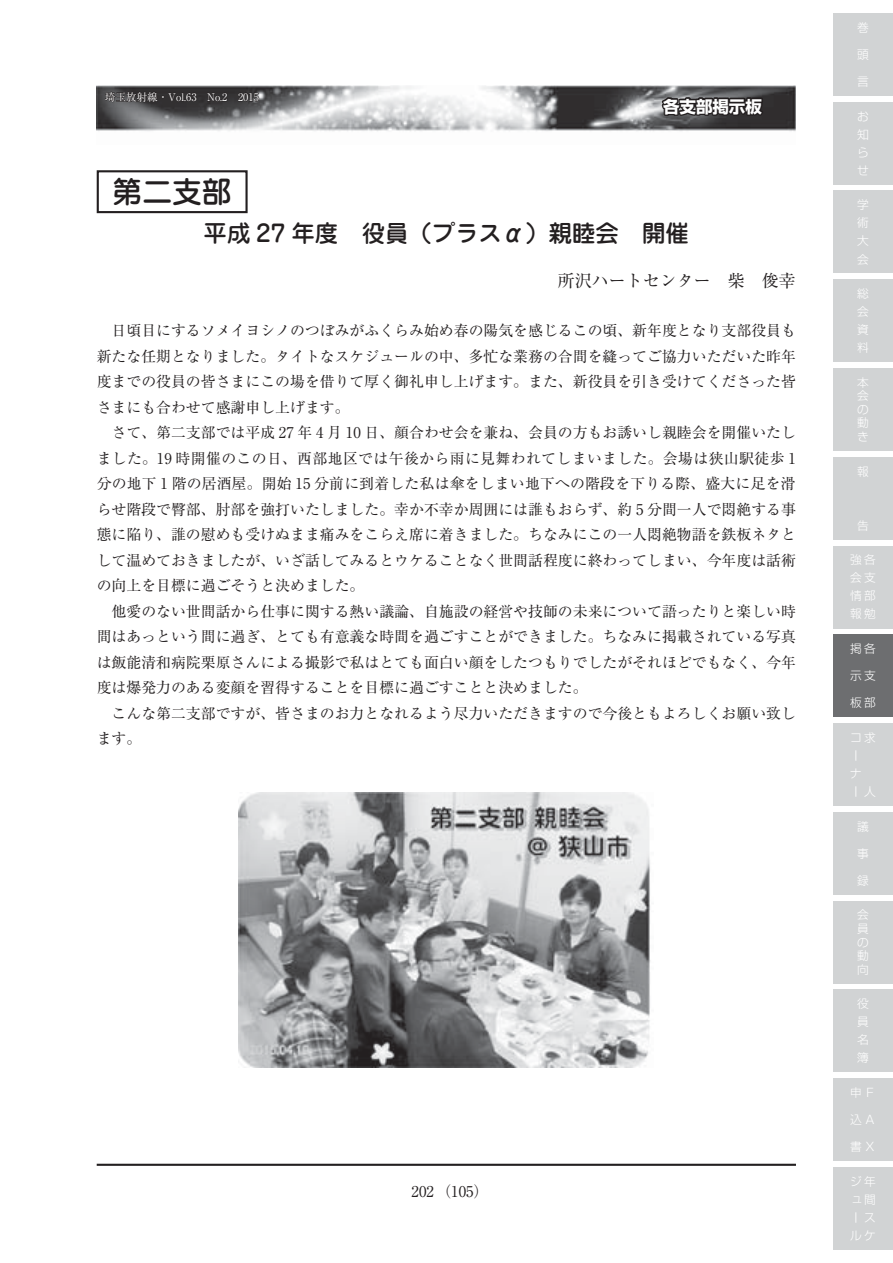
<style>
.page{position:relative;width:893px;height:1263px;background:#fff}
.page>*{position:absolute;margin:0;border:0;box-sizing:border-box;transform-origin:0 0}
.t1{font:29.7px "Jun 34 Pro Medium 90 msp RKSJ H";color:#231f20}
.t2{font:23.4px "Jun 34 Pro Medium 90 msp RKSJ H";color:#231f20}
.t3{font:16.95px "Ryumin Pro Regular 90 msp RKSJ H";color:#231f20}
.t4{font:16.5px "Shin Go Pro Bold 90 msp RKSJ H";color:#fff}
.t5{font:14.85px/25.5px "Ryumin Pro Regular 90 msp RKSJ H";color:#231f20}
.t6{font:11.7px/18px "Shin Go Pro Light 90 msp RKSJ V";color:#fff;text-align:justify}
.t7{font:10.5px "Ryumin Pro Regular 90 msp RKSJ H";color:#fff}
</style>
<div class="page">
<img style="left:97px;top:85px;width:699px;height:46px">
<hr style="left:97px;top:1164px;width:699px;height:2px;background:#231f20">
<svg style="left:659px;top:91px;width:107px;height:28px;background:#3e3c3e"></svg>
<svg style="left:104px;top:86px;width:93px;height:18px;background:#363436"></svg>
<svg style="left:206px;top:91px;width:22px;height:11px"></svg>
<svg style="left:237px;top:92px;width:22px;height:10px"></svg>
<div style="left:833px;top:13px;width:60px;height:83px;background:#d1d3d4"></div>
<div style="left:833px;top:102px;width:60px;height:83px;background:#d1d3d4"></div>
<div style="left:833px;top:191px;width:60px;height:82px;background:#d1d3d4"></div>
<div style="left:833px;top:279px;width:60px;height:83px;background:#d1d3d4"></div>
<div style="left:833px;top:368px;width:60px;height:83px;background:#d1d3d4"></div>
<div style="left:833px;top:457px;width:60px;height:83px;background:#d1d3d4"></div>
<div style="left:833px;top:546px;width:60px;height:82px;background:#d1d3d4"></div>
<div style="left:833px;top:634px;width:60px;height:83px;background:#6d6e70"></div>
<div style="left:833px;top:723px;width:60px;height:83px;background:#d1d3d4"></div>
<div style="left:833px;top:812px;width:60px;height:83px;background:#d1d3d4"></div>
<div style="left:833px;top:901px;width:60px;height:83px;background:#d1d3d4"></div>
<div style="left:833px;top:989px;width:60px;height:83px;background:#d1d3d4"></div>
<div style="left:833px;top:1078px;width:60px;height:83px;background:#d1d3d4"></div>
<div style="left:833px;top:1167px;width:60px;height:83px;background:#d1d3d4"></div>
<div style="left:97px;top:170px;width:151px;height:43px;border:2px solid #231f20"></div>
<img style="left:239px;top:792px;width:411px;height:276px">
<p class="t7" style="left:105px;top:93px;width:155px">埼玉放射線・Vol.63　No.2　2015</p>
<h1 class="t1" style="left:113px;top:181px;width:121px">第二支部</h1>
<p class="t4" style="left:663px;top:100px;width:100px">各支部掲示板</p>
<h2 class="t2" style="left:204px;top:224px;width:487px">平成 27 年度　役員（プラスα）親睦会　開催</h2>
<p class="t3" style="left:558px;top:274px;width:240px">所沢ハートセンター　柴　俊幸</p>
<p class="t5" style="left:97px;top:320px;width:701px">　日頃目にするソメイヨシノのつぼみがふくらみ始め春の陽気を感じるこの頃、新年度となり支部役員も新たな任期となりました。タイトなスケジュールの中、多忙な業務の合間を縫ってご協力いただいた昨年度までの役員の皆さまにこの場を借りて厚く御礼申し上げます。また、新役員を引き受けてくださった皆さまにも合わせて感謝申し上げます。<br>　さて、第二支部では平成 27 年 4 月 10 日、顔合わせ会を兼ね、会員の方もお誘いし親睦会を開催いたしました。19 時開催のこの日、西部地区では午後から雨に見舞われてしまいました。会場は狭山駅徒歩 1分の地下 1 階の居酒屋。開始 15 分前に到着した私は傘をしまい地下への階段を下りる際、盛大に足を滑らせ階段で臀部、肘部を強打いたしました。幸か不幸か周囲には誰もおらず、約 5 分間一人で悶絶する事態に陥り、誰の慰めも受けぬまま痛みをこらえ席に着きました。ちなみにこの一人悶絶物語を鉄板ネタとして温めておきましたが、いざ話してみるとウケることなく世間話程度に終わってしまい、今年度は話術の向上を目標に過ごそうと決めました。<br>　他愛のない世間話から仕事に関する熱い議論、自施設の経営や技師の未来について語ったりと楽しい時間はあっという間に過ぎ、とても有意義な時間を過ごすことができました。ちなみに掲載されている写真は飯能清和病院栗原さんによる撮影で私はとても面白い顔をしたつもりでしたがそれほどでもなく、今年度は爆発力のある変顔を習得することを目標に過ごすことと決めました。<br>　こんな第二支部ですが、皆さまのお力となれるよう尽力いただきますので今後ともよろしくお願い致します。</p>
<p class="t5" style="left:412px;top:1181px;width:78px">202 （105）</p>
<p class="t6" style="left:857px;top:20px;width:13px">巻</p>
<p class="t6" style="left:857px;top:47px;width:13px">頭</p>
<p class="t6" style="left:857px;top:74px;width:13px">言</p>
<p class="t6" style="left:857px;top:109px;width:13px">お知らせ</p>
<p class="t6" style="left:857px;top:197px;width:13px">学術大会</p>
<p class="t6" style="left:857px;top:286px;width:13px">総会資料</p>
<p class="t6" style="left:857px;top:377px;width:13px;line-height:13.5px">本会の動き</p>
<p class="t6" style="left:857px;top:464px;width:13px">報</p>
<p class="t6" style="left:857px;top:518px;width:13px">告</p>
<p class="t6" style="left:850px;top:552px;width:27px">強各会支情部報勉</p>
<p class="t6" style="left:850px;top:641px;width:27px">掲各</p>
<p class="t6" style="left:850px;top:668px;width:27px">示支</p>
<p class="t6" style="left:850px;top:695px;width:26px">板部</p>
<p class="t6" style="left:850px;top:730px;width:27px">コ求</p>
<p class="t6" style="left:850px;top:748px;width:12px;text-align:left">ーナー</p>
<p class="t6" style="left:857px;top:819px;width:13px">議</p>
<p class="t6" style="left:857px;top:846px;width:13px">事</p>
<p class="t6" style="left:857px;top:873px;width:13px">録</p>
<p class="t6" style="left:857px;top:910px;width:13px;line-height:13.5px">会員の動向</p>
<p class="t6" style="left:857px;top:996px;width:13px">役員名簿</p>
<p class="t6" style="left:850px;top:1085px;width:24px">申Ｆ</p>
<p class="t6" style="left:850px;top:1112px;width:25px">込Ａ</p>
<p class="t6" style="left:850px;top:1139px;width:25px">書Ｘ</p>
<p class="t6" style="left:850px;top:1174px;width:27px;text-align:right">ジ年ュ間ス<br>ルケ</p>
<p class="t6" style="left:864px;top:784px;width:13px">人</p>
<p class="t6" style="left:850px;top:1210px;width:8px">ー</p>
</div>
